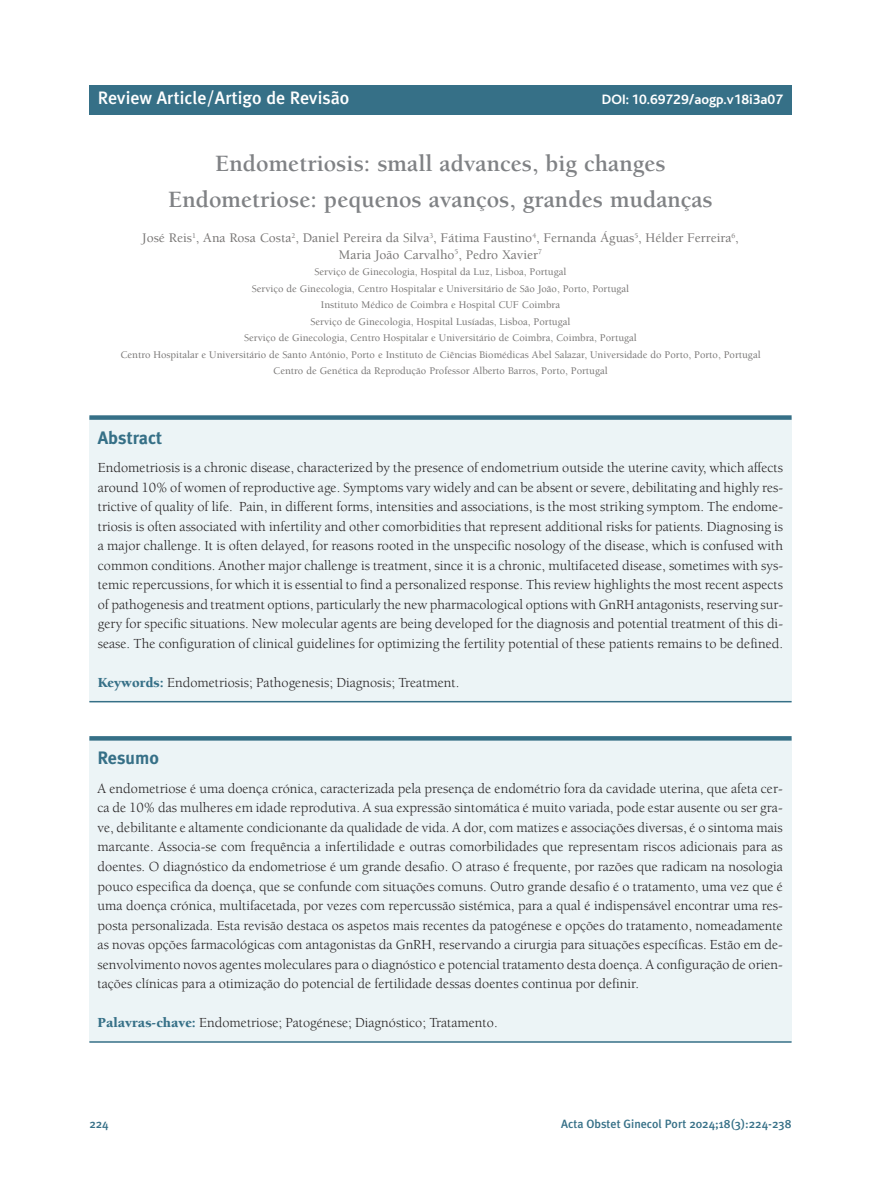
<style>
.page{position:relative;width:881px;height:1191px;background:#fff}
.page>*{position:absolute;margin:0;border:0;box-sizing:border-box;transform-origin:0 0}
.t1{font:700 24px/35.5px "Berkeley";color:#808285;text-align:center}
.t2{font:500 18px "Meta Plus";color:#fff}
.t3{font:700 18px "Meta Plus";color:#367087}
.t4{font:14.25px/19.5px "Berkeley";color:#231f20;text-align:justify}
.t5{font:700 14.25px "Bliss";color:#fff}
.t6{font:500 13.5px/16.5px "Berkeley";color:#777574;text-align:center}
.t7{font:500 12px "Meta Plus";color:#367087}
.t8{font:500 10.5px/16.5px "Berkeley";color:#777574;text-align:center}
.s1{font-weight:900;color:#367087}
</style>
<div class="page">
<div style="left:89px;top:85px;width:702px;height:29px;background:#367087"></div>
<div style="left:89px;top:417px;width:702px;height:284px;background:#ecf4f6"></div>
<div style="left:89px;top:415px;width:702px;height:5px;background:#367087"></div>
<hr style="left:89px;top:701px;width:702px;height:1px;background:#367087">
<div style="left:89px;top:738px;width:702px;height:304px;background:#ecf4f6"></div>
<svg style="left:89px;top:736px;width:702px;height:4px;background:#3c748a"></svg>
<hr style="left:89px;top:1041px;width:702px;height:1px;background:#367087">
<p class="t2" style="left:98px;top:88px;width:253px">Review Article/Artigo de Revisão</p>
<p class="t5" style="left:601px;top:95px;width:183px">DOI: 10.69729/aogp.v18i3a07</p>
<h1 class="t1" style="left:168px;top:148px;width:546px">Endometriosis: small advances, big changes<br>Endometriose: pequenos avanços, grandes mudanças</h1>
<p class="t6" style="left:142px;top:231px;width:598px">José Reis<sup>1</sup>, Ana Rosa Costa<sup>2</sup>, Daniel Pereira da Silva<sup>3</sup>, Fátima Faustino<sup>4</sup>, Fernanda Águas<sup>5</sup>, Hélder Ferreira<sup>6</sup>,<br>Maria João Carvalho<sup>5</sup>, Pedro Xavier<sup>7</sup></p>
<p class="t8" style="left:120px;top:264px;width:641px">Serviço de Ginecologia, Hospital da Luz, Lisboa, Portugal<br>Serviço de Ginecologia, Centro Hospitalar e Universitário de São João, Porto, Portugal<br>Instituto Médico de Coimbra e Hospital CUF Coimbra<br>Serviço de Ginecologia, Hospital Lusíadas, Lisboa, Portugal<br>Serviço de Ginecologia, Centro Hospitalar e Universitário de Coimbra, Coimbra, Portugal<br>Centro Hospitalar e Universitário de Santo António, Porto e Instituto de Ciências Biomédicas Abel Salazar, Universidade do Porto, Porto, Portugal Centro de Genética da Reprodução Professor Alberto Barros, Porto, Portugal</p>
<p class="t3" style="left:98px;top:427px;width:66px">Abstract</p>
<p class="t4" style="left:98px;top:459px;width:686px">Endometriosis is a chronic disease, characterized by the presence of endometrium outside the uterine cavity, which affects around 10% of women of reproductive age. Symptoms vary widely and can be absent or severe, debilitating and highly res&shy;trictive of quality of life. Pain, in different forms, intensities and associations, is the most striking symptom. The endome&shy;triosis is often associated with infertility and other comorbidities that represent additional risks for patients. Diagnosing is a major challenge. It is often delayed, for reasons rooted in the unspecific nosology of the disease, which is confused with common conditions. Another major challenge is treatment, since it is a chronic, multifaceted disease, sometimes with sys&shy;temic repercussions, for which it is essential to find a personalized response. This review highlights the most recent aspects of pathogenesis and treatment options, particularly the new pharmacological options with GnRH antagonists, reserving sur&shy;gery for specific situations. New molecular agents are being developed for the diagnosis and potential treatment of this di&shy;sease. The configuration of clinical guidelines for optimizing the fertility potential of these patients remains to be defined.</p>
<p class="t4" style="left:98px;top:673px;width:363px"><span class="s1">Keywords:</span> Endometriosis; Pathogenesis; Diagnosis; Treatment.</p>
<p class="t3" style="left:97px;top:747px;width:63px">Resumo</p>
<p class="t4" style="left:97px;top:780px;width:686px">A endometriose é uma doença crónica, caracterizada pela presença de endométrio fora da cavidade uterina, que afeta cer&shy;ca de 10% das mulheres em idade reprodutiva. A sua expressão sintomática é muito variada, pode estar ausente ou ser gra&shy;ve, debilitante e altamente condicionante da qualidade de vida. A dor, com matizes e associações diversas, é o sintoma mais marcante. Associa-se com frequência a infertilidade e outras comorbilidades que representam riscos adicionais para as doentes. O diagnóstico da endometriose é um grande desafio. O atraso é frequente, por razões que radicam na nosologia pouco especifica da doença, que se confunde com situações comuns. Outro grande desafio é o tratamento, uma vez que é uma doença crónica, multifacetada, por vezes com repercussão sistémica, para a qual é indispensável encontrar uma res&shy;posta personalizada. Esta revisão destaca os aspetos mais recentes da patogénese e opções do tratamento, nomeadamente as novas opções farmacológicas com antagonistas da GnRH, reservando a cirurgia para situações específicas. Estão em de&shy;senvolvimento novos agentes moleculares para o diagnóstico e potencial tratamento desta doença. A configuração de orien&shy;tações clínicas para a otimização do potencial de fertilidade dessas doentes continua por definir.</p>
<p class="t4" style="left:97px;top:1014px;width:401px"><span class="s1">Palavras-chave:</span> Endometriose; Patogénese; Diagnóstico; Tratamento.</p>
<p class="t7" style="left:89px;top:1117px;width:21px">224</p>
<p class="t7" style="left:561px;top:1117px;width:232px">Acta Obstet Ginecol Port 2024;18(3):224-238</p>
</div>
